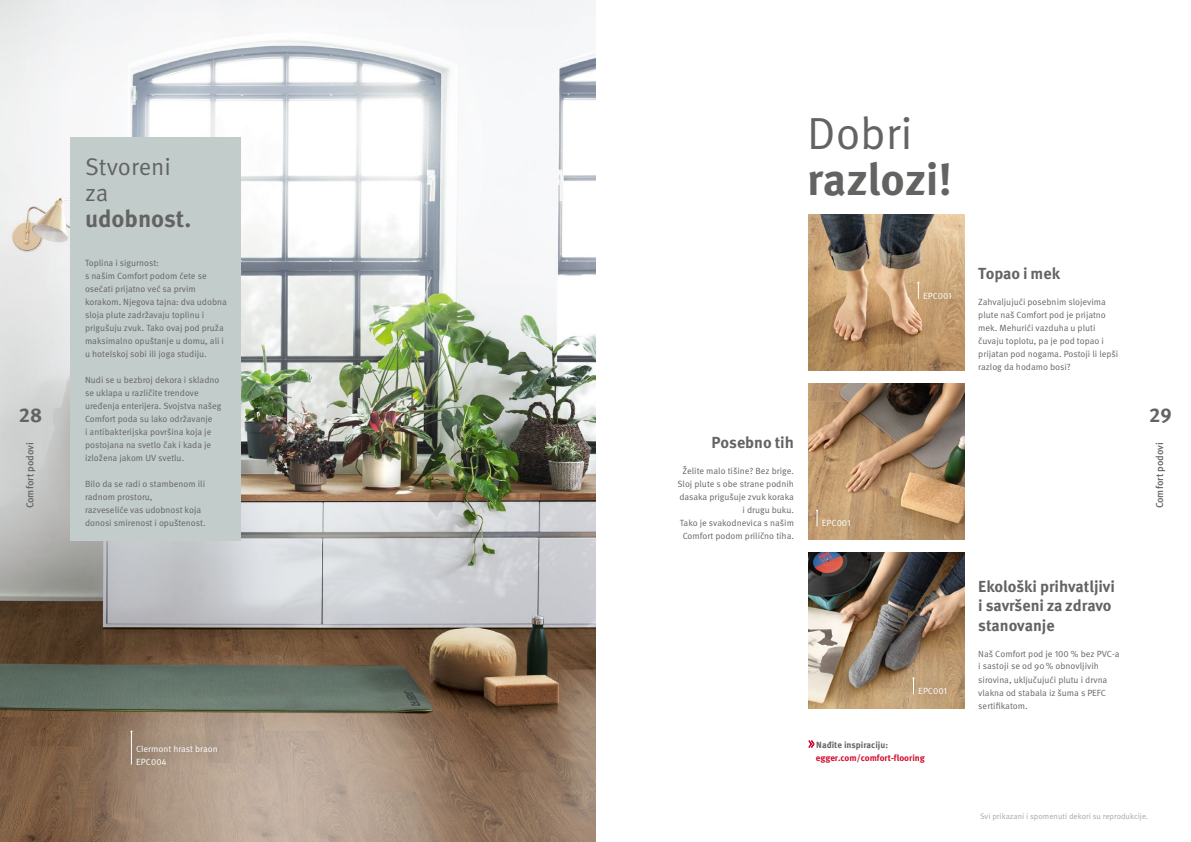
<style>
.page{position:relative;width:1191px;height:842px;background:#fff}
.page>*{position:absolute;margin:0;border:0;box-sizing:border-box;transform-origin:0 0}
.t1{font:700 45px "Meta Pro";letter-spacing:-.005em;color:#636362}
.t2{font:45px "Meta Pro";color:#636362}
.t3{font:24px/26px "Meta Pro";color:#636362}
.t4{font:700 24px "Meta Pro";color:#636362}
.t5{font:700 20px "Meta Pro";color:#636362}
.t6{font:700 16px/19.5px "Meta Pro";letter-spacing:-.005em;color:#636362}
.t7{font:500 10px "Meta Pro";color:#636362}
.t8{font:9px/13px "Meta Pro";color:#636362}
.t9{font:9px/13px "Meta Pro";color:#fff}
.t10{font:700 9px "Meta Pro";color:#d4082c}
.t11{font:700 9px "Meta Pro";color:#636362}
.t12{font:8px "Meta Pro";color:#a7a7a8}
</style>
<div class="page">
<img style="left:0;top:0;width:595px;height:842px">
<img style="left:808px;top:214px;width:156px;height:156px">
<img style="left:808px;top:384px;width:156px;height:156px">
<img style="left:809px;top:552px;width:156px;height:156px">
<div style="left:71px;top:138px;width:170px;height:403px;background:#c2ccca"></div>
<div style="left:122px;top:731px;width:109px;height:48px;background:#000;opacity:.5"></div>
<hr style="left:131px;top:731px;width:1px;height:33px;background:#fff">
<div style="left:904px;top:673px;width:56px;height:36px;background:#000;opacity:.5"></div>
<svg style="left:912px;top:677px;width:2px;height:17px"></svg>
<div style="left:808px;top:505px;width:56px;height:36px;background:#000;opacity:.5"></div>
<svg style="left:816px;top:509px;width:2px;height:17px"></svg>
<div style="left:909px;top:278px;width:56px;height:36px;background:#000;opacity:.5"></div>
<svg style="left:917px;top:282px;width:2px;height:17px"></svg>
<svg style="left:808px;top:740px;width:6px;height:8px"></svg>
<h1 class="t2" style="left:807px;top:107px;width:107px">Dobri</h1>
<h1 class="t1" style="left:807px;top:144px;width:147px">razlozi!</h1>
<h2 class="t3" style="left:85px;top:154px;width:87px">Stvoreni za</h2>
<h2 class="t4" style="left:85px;top:200px;width:108px">udobnost.</h2>
<p class="t8" style="left:85px;top:257px;width:143px">Toplina i sigurnost:<br>s našim Comfort podom ćete se osećati prijatno već sa prvim korakom. Njegova tajna: dva udobna sloja plute zadržavaju toplinu i prigušuju zvuk. Tako ovaj pod pruža maksimalno opuštanje u domu, ali i u hotelskoj sobi ili joga studiju.</p>
<p class="t8" style="left:85px;top:374px;width:138px">Nudi se u bezbroj dekora i skladno se uklapa u različite trendove uređenja enterijera. Svojstva našeg<br>Comfort poda su lako održavanje<br>i antibakterijska površina koja je postojana na svetlo čak i kada je izložena jakom UV svetlu.</p>
<p class="t8" style="left:85px;top:478px;width:122px">Bilo da se radi o stambenom ili radnom prostoru,<br>razveseliće vas udobnost koja donosi smirenost i opuštenost.</p>
<h3 class="t6" style="left:978px;top:263px;width:83px">Topao i mek</h3>
<p class="t8" style="left:978px;top:296px;width:141px">Zahvaljujući posebnim slojevima plute naš Comfort pod je prijatno mek. Mehurići vazduha u pluti čuvaju toplotu, pa je pod topao i prijatan pod nogama. Postoji li lepši razlog da hodamo bosi?</p>
<p class="t9" style="left:923px;top:289px;width:30px">EPC001</p>
<h3 class="t5" style="left:19px;top:400px;width:25px">28</h3>
<h3 class="t5" style="left:1149px;top:400px;width:24px">29</h3>
<h3 class="t6" style="left:711px;top:432px;width:84px">Posebno tih</h3>
<p class="t8" style="left:677px;top:465px;width:118px;text-align:right">Želite malo tišine? Bez brige.<br>Sloj plute s obe strane podnih dasaka prigušuje zvuk koraka i drugu buku.<br>Tako je svakodnevica s našim<br>Comfort podom prilično tiha.</p>
<p class="t7" style="left:24px;top:508px;width:68px;rotate:-90deg">Comfort podovi</p>
<p class="t7" style="left:1153px;top:508px;width:68px;rotate:-90deg">Comfort podovi</p>
<p class="t9" style="left:822px;top:517px;width:30px">EPC001</p>
<p class="t9" style="left:136px;top:742px;width:83px">Clermont hrast braon<br>EPC004</p>
<p class="t9" style="left:918px;top:685px;width:30px">EPC001</p>
<p class="t11" style="left:816px;top:737px;width:73px">Nađite inspiraciju:</p>
<p class="t10" style="left:815px;top:750px;width:111px">egger.com/comfort-flooring</p>
<h3 class="t6" style="left:978px;top:575px;width:138px">Ekološki prihvatljivi i savršeni za zdravo stanovanje</h3>
<p class="t8" style="left:978px;top:647px;width:143px">Naš Comfort pod je 100 % bez PVC-a i sastoji se od 90% obnovljivih sirovina, uključujući plutu i drvna vlakna od stabala iz šuma s PEFC sertifikatom.</p>
<p class="t12" style="left:980px;top:811px;width:170px">Svi prikazani i spomenuti dekori su reprodukcije.</p>
</div>
